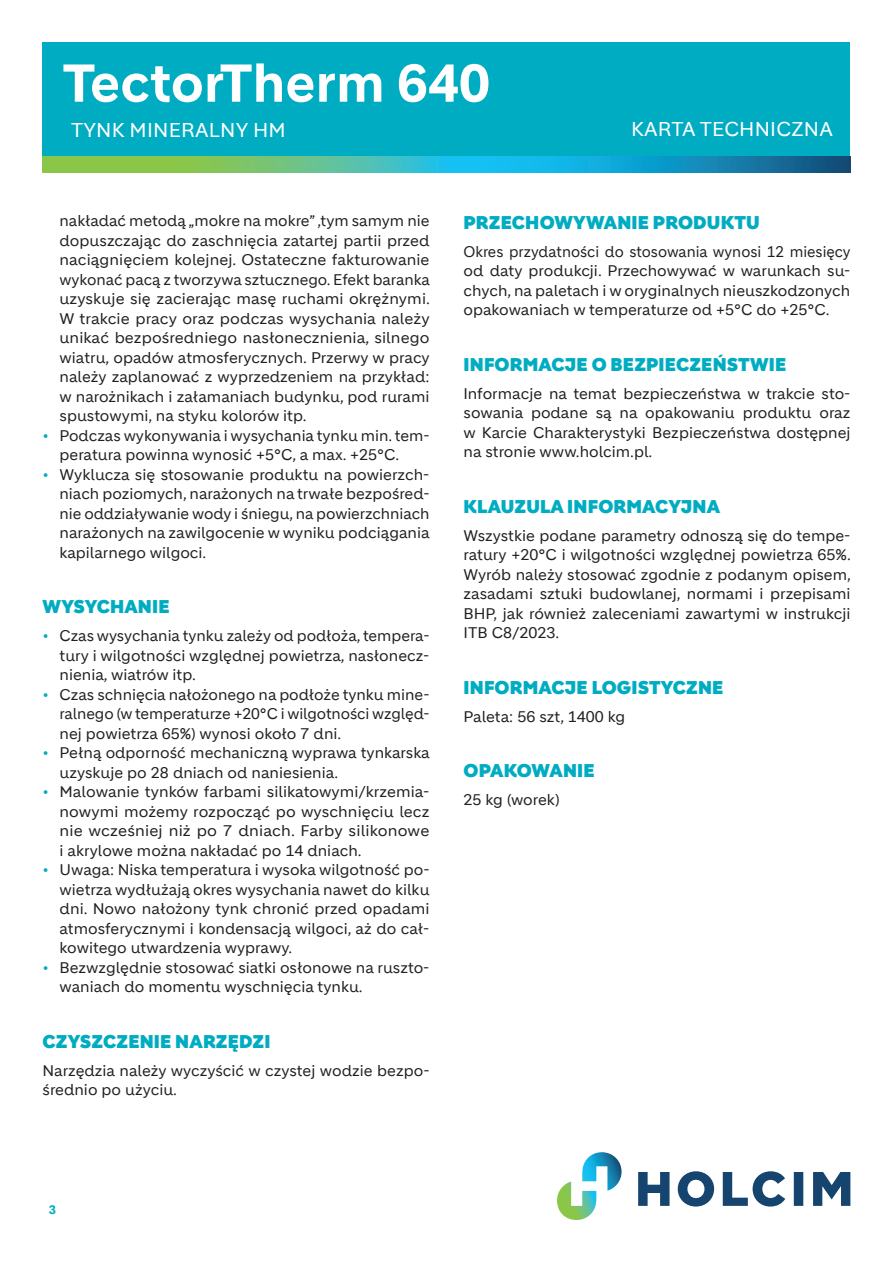
<style>
.page{position:relative;width:893px;height:1263px;background:#fff}
.page>*{position:absolute;margin:0;border:0;box-sizing:border-box;transform-origin:0 0}
.t1{font:700 51.75px "Holcim";color:#fff}
.t2{font:19.5px "Holcim";letter-spacing:.01em;color:#fff}
.t3{font:900 18px "Holcim Headline";letter-spacing:.01em;color:#00acc1}
.t4{font:15px/19.5px "Holcim";color:#231f20;text-align:justify}
.t5{font:15px/19.5px "Holcim";color:#231f20;text-align:justify;scale:.95 1}
.t6{font:700 12px "Holcim";color:#00acc1}
.s1{color:#00acc1}
</style>
<div class="page">
<div style="left:43px;top:43px;width:807px;height:114px;background:#00acc1"></div>
<svg style="left:43px;top:157px;width:807px;height:15px;background:#40ac9f"></svg>
<svg style="left:638px;top:1171px;width:212px;height:35px"></svg>
<svg style="left:557px;top:1152px;width:65px;height:68px"></svg>
<h1 class="t1" style="left:62px;top:53px;width:429px">TectorTherm 640</h1>
<h2 class="t2" style="left:71px;top:118px;width:216px">TYNK MINERALNY HM</h2>
<h2 class="t2" style="left:631px;top:118px;width:203px">KARTA TECHNICZNA</h2>
<p class="t4" style="left:60px;top:211px;width:372px">nakładać metodą „mokre na mokre” ,tym samym nie dopuszczając do zaschnięcia zatartej partii przed naciągnięciem kolejnej. Ostateczne fakturowanie wykonać pacą z tworzywa sztucznego. Efekt baranka uzyskuje się zacierając masę ruchami okrężnymi.<br>W trakcie pracy oraz podczas wysychania należy unikać bezpośredniego nasłonecznienia, silnego wiatru, opadów atmosferycznych. Przerwy w pracy należy zaplanować z wyprzedzeniem na przykład: w narożnikach i załamaniach budynku, pod rurami spustowymi, na styku kolorów itp.</p>
<p class="t4" style="left:60px;top:426px;width:371px;text-indent:-17px"><span class="s1">•</span> Podczas wykonywania i wysychania -tynku min. tem&shy;peratura powinna wynosić +5°C, a max. +25°C.</p>
<p class="t4" style="left:60px;top:465px;width:372px;text-indent:-17px"><span class="s1">•</span> Wyklucza się stosowanie produktu na powierzch&shy;niach poziomych, narażonych na trwałe bezpośred&shy;nie oddziaływanie wody i śniegu, na powierzchniach narażonych na zawilgocenie w wyniku podciągania kapilarnego wilgoci.</p>
<p class="t3" style="left:43px;top:596px;width:128px">WYSYCHANIE</p>
<p class="t4" style="left:60px;top:626px;width:371px;text-indent:-17px"><span class="s1">•</span> Czas wysychania tynku zależy od podłoża, tempera&shy;tury i wilgotności względnej powietrza, nasłonecz&shy;nienia, wiatrów itp.</p>
<p class="t4" style="left:60px;top:685px;width:371px;text-indent:-17px"><span class="s1">•</span> Czas schnięcia nałożonego na podłoże tynku mine&shy;ralnego (w temperaturze +20°C i wilgotności względ&shy;nej powietrza 65%) wynosi około 7 dni.</p>
<p class="t4" style="left:60px;top:743px;width:372px;text-indent:-17px"><span class="s1">•</span> Pełną odporność mechaniczną wyprawa tynkarska uzyskuje po 28 dniach od naniesienia.</p>
<p class="t4" style="left:60px;top:782px;width:371px;text-indent:-17px"><span class="s1">•</span> Malowanie tynków farbami silikatowymi/krzemia&shy;nowymi możemy rozpocząć po wyschnięciu lecz nie wcześniej niż po 7 dniach. Farby silikonowe i akrylowe można nakładać po 14 dniach.</p>
<p class="t4" style="left:60px;top:860px;width:372px;text-indent:-17px"><span class="s1">•</span> Uwaga: Niska temperatura i wysoka wilgotność po&shy;wietrza wydłużają okres wysychania nawet do kilku dni. Nowo nałożony tynk chronić przed opadami atmosferycznymi i kondensacją wilgoci, aż do cał&shy;kowitego utwardzenia wyprawy.</p>
<p class="t4" style="left:60px;top:958px;width:371px;text-indent:-17px"><span class="s1">•</span> Bezwzględnie stosować siatki osłonowe na ruszto&shy;waniach do momentu wyschnięcia tynku.</p>
<p class="t3" style="left:43px;top:1031px;width:229px">CZYSZCZENIE NARZĘDZI</p>
<p class="t4" style="left:43px;top:1061px;width:388px">Narzędzia należy wyczyścić w czystej wodzie bezpo&shy;średnio po użyciu.</p>
<p class="t3" style="left:464px;top:212px;width:298px">PRZECHOWYWANIE PRODUKTU</p>
<p class="t5" style="left:463px;top:242px;width:409px">Okres przydatności do stosowania wynosi 12 -miesięcy od daty produkcji. Przechowywać w warunkach su&shy;chych, na paletach i w oryginalnych nieuszkodzonych opakowaniach w temperaturze od +5°C do +25°C.</p>
<p class="t3" style="left:464px;top:354px;width:324px">INFORMACJE O BEZPIECZEŃSTWIE</p>
<p class="t4" style="left:463px;top:384px;width:388px">Informacje na temat bezpieczeństwa w trakcie sto&shy;sowania podane są na opakowaniu produktu oraz w Karcie Charakterystyki Bezpieczeństwa dostępnej na stronie www.holcim.pl.</p>
<p class="t3" style="left:464px;top:496px;width:258px">KLAUZULA INFORMACYJNA</p>
<p class="t4" style="left:463px;top:526px;width:389px">Wszystkie podane parametry odnoszą się do tempe&shy;ratury +20°C i wilgotności względnej powietrza 65%.<br>Wyrób należy stosować zgodnie z podanym opisem, zasadami sztuki budowlanej, normami i przepisami BHP, jak również zaleceniami zawartymi w instrukcji ITB C8/2023.</p>
<p class="t3" style="left:464px;top:677px;width:261px">INFORMACJE LOGISTYCZNE</p>
<p class="t4" style="left:463px;top:707px;width:163px">Paleta: 56 szt, 1400 kg</p>
<p class="t3" style="left:464px;top:760px;width:133px">OPAKOWANIE</p>
<p class="t4" style="left:463px;top:790px;width:98px">25 kg (worek)</p>
<p class="t6" style="left:49px;top:1203px;width:9px">3</p>
</div>
